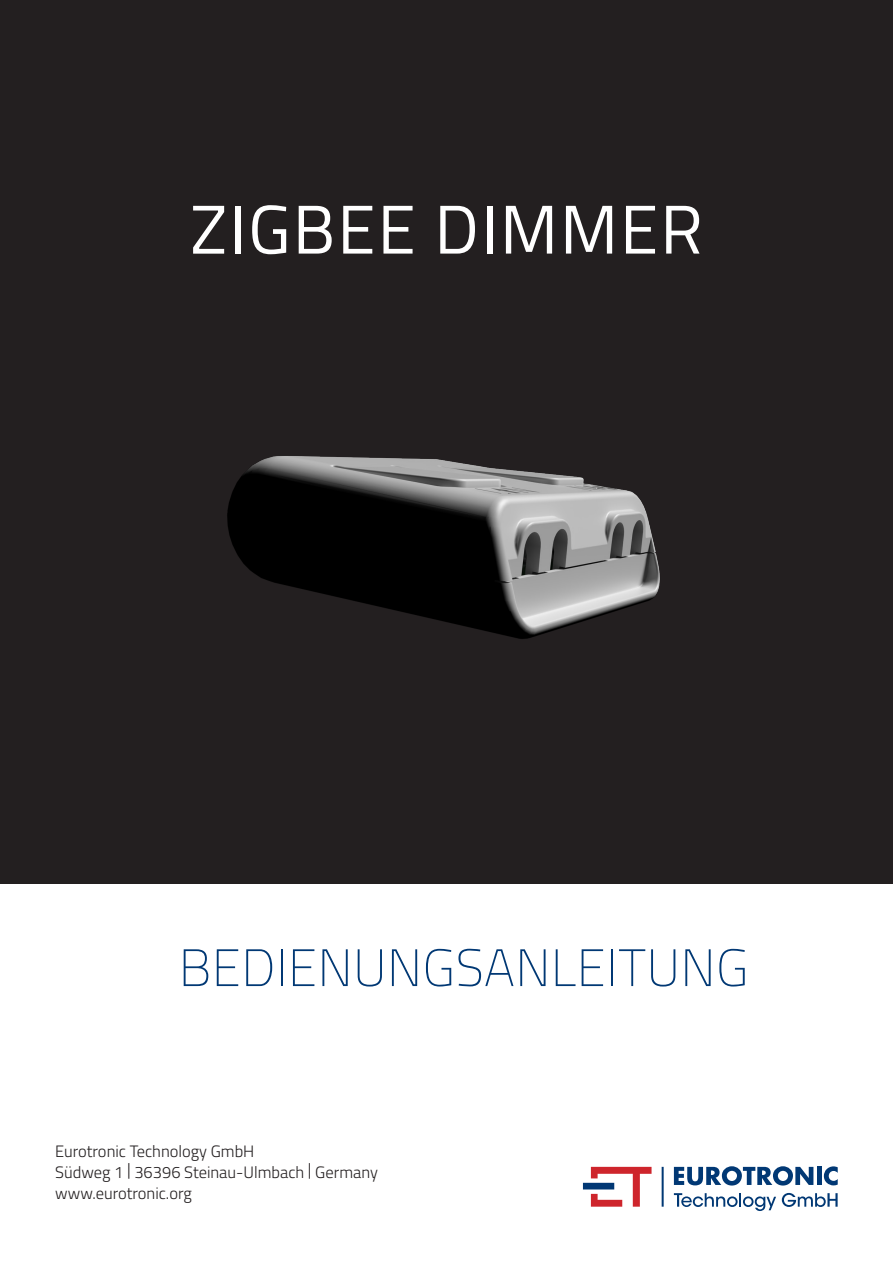
<style>
.page{position:relative;width:893px;height:1263px;background:#fff}
.page>*{position:absolute;margin:0;border:0;box-sizing:border-box;transform-origin:0 0}
.t1{font:69px "Titillium";letter-spacing:.03em;color:#fff}
.t2{font:100 52.5px "Titillium";letter-spacing:.01em;color:#013874}
.Fließtext{font:300 16.5px "Titillium";color:#231f20}
</style>
<div class="page">
<div style="left:0;top:0;width:893px;height:884px;background:#231f20"></div>
<img style="left:227px;top:456px;width:433px;height:183px">
<div style="left:583px;top:1183px;width:31px;height:6px;background:#013874"></div>
<svg style="left:591px;top:1167px;width:60px;height:40px"></svg>
<svg style="left:674px;top:1166px;width:139px;height:19px"></svg>
<hr style="left:817px;top:1167px;width:4px;height:18px;background:#013874">
<svg style="left:824px;top:1166px;width:14px;height:19px"></svg>
<hr style="left:662px;top:1167px;width:2px;height:40px;background:#013874">
<svg style="left:674px;top:1193px;width:102px;height:18px"></svg>
<svg style="left:782px;top:1193px;width:56px;height:14px"></svg>
<p class="t1" style="left:190px;top:179px;width:514px">ZIGBEE DIMMER</p>
<p class="t2" style="left:179px;top:930px;width:571px">BEDIENUNGSANLEITUNG</p>
<p class="Fließtext" style="left:55px;top:1139px;width:201px">Eurotronic Technology GmbH</p>
<p class="Fließtext" style="left:55px;top:1160px;width:324px">Südweg 1 | 36396 Steinau-Ulmbach | Germany</p>
<p class="Fließtext" style="left:55px;top:1181px;width:138px">www.eurotronic.org</p>
</div>
